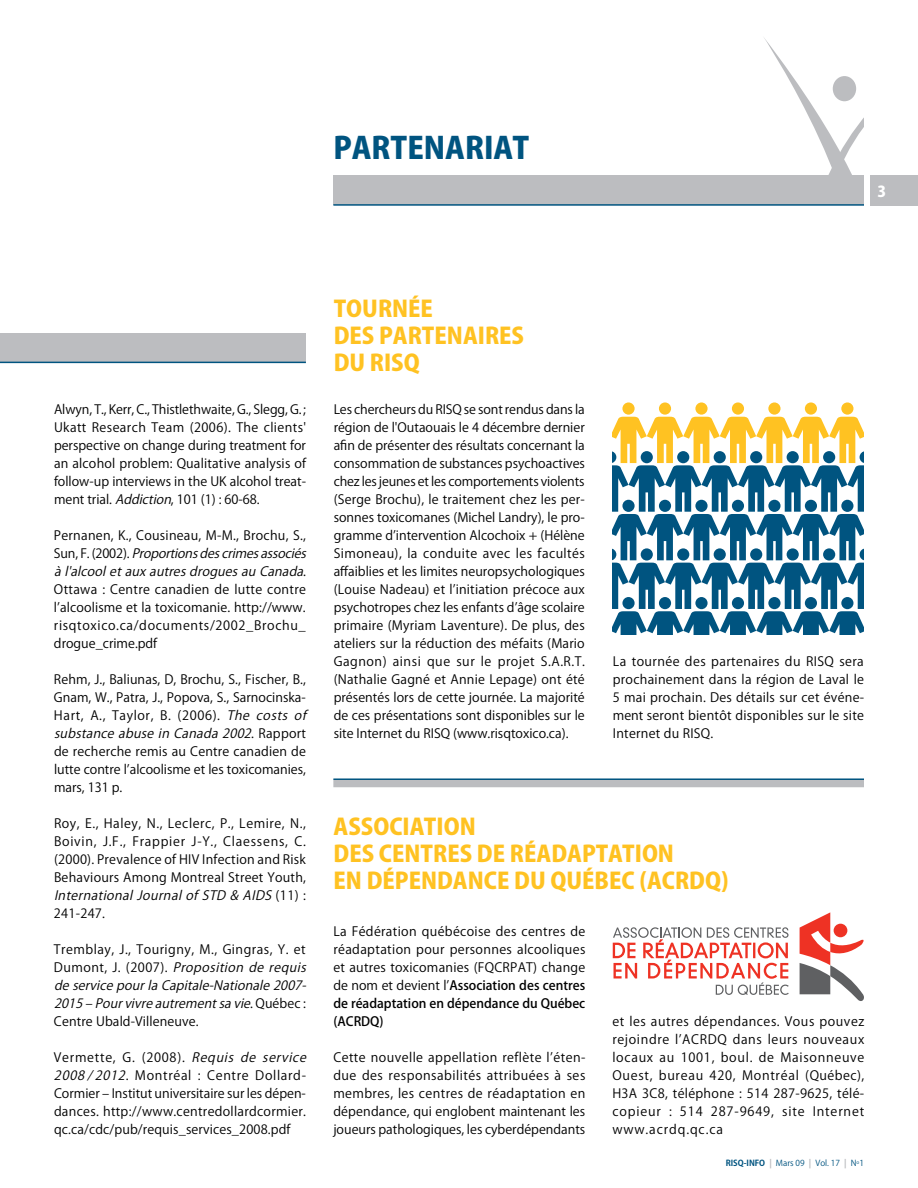
<style>
.page{position:relative;width:918px;height:1188px;background:#fff}
.page>*{position:absolute;margin:0;border:0;box-sizing:border-box;transform-origin:0 0}
.t1{font:800 30px "Koz Go Pro";color:#005480}
.t2{font:800 22.5px/27px "Koz Go Pro";color:#ffc222}
.t3{font:800 15px "Koz Go Pro";color:#fff}
.t4{font:12.75px/18px "Koz Go Pro";letter-spacing:.02em;color:#000;text-align:justify}
.t5{font:italic 12.75px/18px "Koz Go Pro";color:#000}
.t6{font:500 12.75px "Koz Go Pro";color:#000}
.t7{font:8.25px "Koz Go Pro";color:#005480}
.s1{font-style:italic}
.s2{font-style:normal}
.s3{font-weight:500}
.s4{font-weight:700}
.s5{font-weight:800;color:#bcbdc0}
</style>
<div class="page">
<svg style="left:764px;top:38px;width:100px;height:137px"></svg>
<div style="left:833px;top:76px;width:23px;height:25px;background:#bcbdc0;border-radius:50%"></div>
<div style="left:871px;top:176px;width:47px;height:30px;background:#bcbdc0"></div>
<div style="left:333px;top:175px;width:531px;height:30px;background:#bcbdc0"></div>
<hr style="left:333px;top:204px;width:531px;height:2px;background:#005480">
<div style="left:0;top:334px;width:306px;height:29px;background:#bcbdc0"></div>
<hr style="left:0;top:362px;width:306px;height:1px;background:#005480">
<div style="left:333px;top:780px;width:531px;height:7px;background:#bcbdc0"></div>
<hr style="left:333px;top:778px;width:531px;height:2px;background:#005480">
<svg style="left:768px;top:402px;width:13px;height:13px"></svg>
<div style="left:805px;top:402px;width:12px;height:13px;background:#ffc222;border-radius:50%"></div>
<div style="left:841px;top:402px;width:12px;height:13px;background:#ffc222;border-radius:50%"></div>
<div style="left:732px;top:402px;width:12px;height:13px;background:#ffc222;border-radius:50%"></div>
<svg style="left:695px;top:402px;width:13px;height:13px"></svg>
<div style="left:659px;top:402px;width:12px;height:13px;background:#ffc222;border-radius:50%"></div>
<svg style="left:622px;top:402px;width:13px;height:13px"></svg>
<svg style="left:613px;top:417px;width:251px;height:217px"></svg>
<svg style="left:613px;top:927px;width:176px;height:68px"></svg>
<svg style="left:800px;top:912px;width:64px;height:89px"></svg>
<div style="left:834px;top:924px;width:13px;height:13px;background:#ee3224;border-radius:50%"></div>
<h1 class="t1" style="left:333px;top:129px;width:197px">PARTENARIAT</h1>
<p class="t3" style="left:878px;top:182px;width:10px">3</p>
<p class="t4" style="left:54px;top:401px;width:254px">Alwyn, T., Kerr, C., Thistlethwaite, G., Slegg, G. ; Ukatt Research Team (2006). The clients' perspective on change during treatment for an alcohol problem: Qualitative analysis of follow-up interviews in the UK alcohol treat&shy;ment trial. <span class="s1">Addiction</span>, 101 (1) : 60-68.</p>
<p class="t4" style="left:54px;top:527px;width:257px;text-align:left">Pernanen, K., Cousineau, M-M., Brochu, S., S u n , F . ( 2 0 0 2 ) . <span class="s1">Proportionsdescrimesassociés à l'alcooletauxautresdroguesau Canada</span>.<br>Ottawa : Centre canadien de lutte contre l’alcoolisme et la toxicomanie. http://www. risqtoxico.ca/documents/2002_Brochu_ drogue_crime.pdf</p>
<p class="t4" style="left:54px;top:671px;width:254px">Rehm, J., Baliunas, D, Brochu, S., Fischer, B., Gnam, W., Patra, J., Popova, S., Sarnocinska-Hart, A., Taylor, B. (2006). <span class="s1">The costs of substance abuse in Canada 2002</span>. R a p p o r t de recherche remis au Centre canadien de lutte contre l’alcoolisme et les toxicomanies, mars, 131 p.</p>
<p class="t4" style="left:54px;top:815px;width:254px">Roy, E., Haley, N., Leclerc, P., Lemire, N., Boivin, J.F., Frappier J-Y., Claessens, C. (2000). Prevalence of HIV Infection and Risk Behaviours Among Montreal Street Youth, <span class="s1">International Journal of STD &amp; AIDS</span> ( 1 1 ) :<br>241-247.</p>
<p class="t5" style="left:54px;top:941px;width:257px"><span class="s2">Tremblay, J., Tourigny, M., Gingras, Y. et D u m o n t, J . ( 2 0 0 7 ) .</span> Proposition de requis de service pourla Capitale-Nationale 2007- 2015 – Pourvivre autrementsa vie<span class="s2">. Q u é b e c :<br>Centre Ubald-Villeneuve.</span></p>
<p class="t4" style="left:54px;top:1049px;width:257px;text-align:left">Vermette, G. (2008). <span class="s1">Requis de service 2008/2012</span>. Montréal : Centre Dollard-Cormier – Institut universitaire sur les dépen&shy;dances. http://www.centredollardcormier. qc.ca/cdc/pub/requis_services_2008.pdf</p>
<h2 class="t2" style="left:334px;top:296px;width:190px">TOURNÉE<br>DES PARTENAIRES<br>DU RISQ</h2>
<p class="t4" style="left:334px;top:401px;width:253px">Les chercheurs du RISQ se sont rendus dans la région de l'Outaouais le 4 décembre dernier afin de présenter des résultats concernant la consommation de substances psychoactives chez les jeunes et les comportements violents (Serge Brochu), le traitement chez les per&shy;sonnes toxicomanes (Michel Landry), le pro&shy;gramme d’intervention Alcochoix + (Hélène Simoneau), la conduite avec les facultés affaiblies et les limites neuropsychologiques (Louise Nadeau) et l’initiation précoce aux psychotropes chez les enfants d’âge scolaire primaire (Myriam Laventure). De plus, des ateliers sur la réduction des méfaits (Mario Gagnon) ainsi que sur le projet S.A.R.T. (Nathalie Gagné et Annie Lepage) ont été présentés lors de cette journée. La majorité de ces présentations sont disponibles sur le site Internet du RISQ (www.risqtoxico.ca).</p>
<p class="t4" style="left:613px;top:653px;width:253px">La tournée des partenaires du RISQ sera prochainement dans la région de Laval le 5 mai prochain. Des détails sur cet événe&shy;ment seront bientôt disponibles sur le site Internet du RISQ.</p>
<h2 class="t2" style="left:334px;top:815px;width:342px">ASSOCIATION<br>DES CENTRES DE RÉADAPTATION<br>EN DÉPENDANCE DU QUÉBEC (ACRD</h2>
<h2 class="t2" style="left:705px;top:869px;width:25px">Q)</h2>
<p class="t4" style="left:333px;top:923px;width:254px">La Fédération québécoise des centres de réadaptation pour personnes alcooliques et autres toxicomanies (FQCRPAT) change de nom et devient l’<span class="s3">Association des centres de réadaptation en dépendance du Québec (ACRDQ</span></p>
<p class="t6" style="left:380px;top:1013px;width:6px">)</p>
<p class="t4" style="left:333px;top:1049px;width:254px">Cette nouvelle appellation reflète l’éten&shy;due des responsabilités attribuées à ses membres, les centres de réadaptation en dépendance, qui englobent maintenant les joueurs pathologiques, les cyberdépendants</p>
<p class="t4" style="left:612px;top:1013px;width:254px">et les autres dépendances. Vous pouvez rejoindre l’ACRDQ dans leurs nouveaux locaux au 1001, boul. de Maisonneuve Ouest, bureau 420, Montréal (Québec), H3A 3C8, téléphone : 514 287-9625, télé&shy;copieur : 514 287-9649, site Internet www.acrdq.qc.ca</p>
<p class="t7" style="left:726px;top:1158px;width:140px"><span class="s4">RISQ-INFO</span> <span class="s5">|</span> Mars 09 <span class="s5">|</span> Vol. 17 <span class="s5">|</span> N<sup>o</sup>1</p>
</div>
